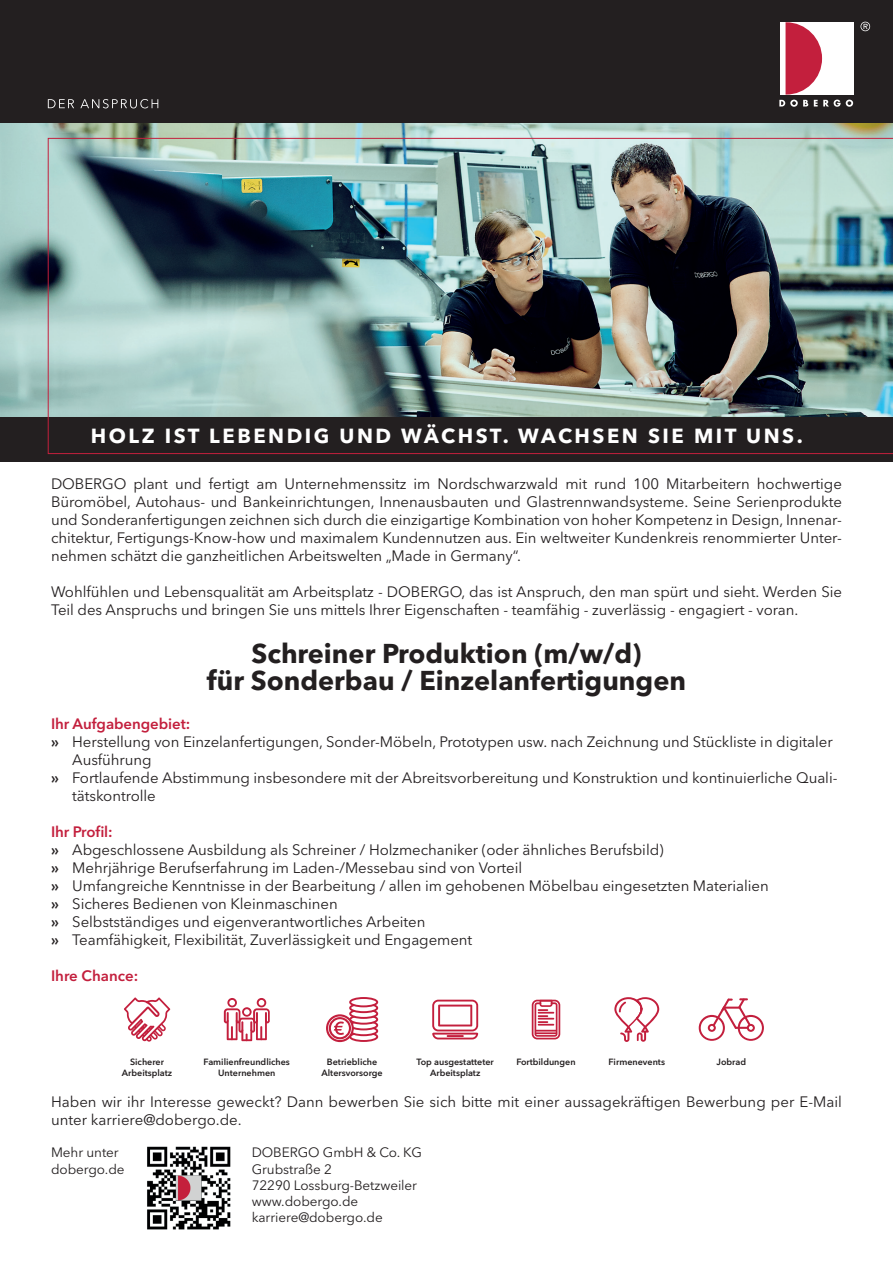
<style>
.page{position:relative;width:893px;height:1263px;background:#fff}
.page>*{position:absolute;margin:0;border:0;box-sizing:border-box;transform-origin:0 0}
.t1{font:700 27px/27px "Avenir Next LT Pro";color:#231f20;text-align:center}
.t2{font:700 20.25px "Avenir Next LT Pro";letter-spacing:.125em;color:#fff}
.t3{font:15px/18px "Avenir Next LT Pro";letter-spacing:-.005em;color:#231f20}
.t4{font:600 15px "Avenir Next LT Pro";letter-spacing:-.005em;color:#c31f3d}
.t5{font:13.5px/16.2px "Avenir Next LT Pro";letter-spacing:-.005em;color:#231f20}
.t6{font:600 9px/10.8px "Avenir Next LT Pro";color:#231f20;text-align:center}
.s1{font-weight:600}
.s2{font-weight:600;color:#c31f3d}
</style>
<div class="page">
<img style="left:147px;top:1146px;width:84px;height:84px">
<div style="left:0;top:0;width:893px;height:461px;background:#231f20"></div>
<svg style="left:779px;top:22px;width:74px;height:85px;background:#d099a3"></svg>
<svg style="left:860px;top:22px;width:10px;height:9px"></svg>
<svg style="left:48px;top:99px;width:110px;height:9px"></svg>
<img style="left:0;top:123px;width:893px;height:293px">
<img style="left:48px;top:138px;width:845px;height:316px">
<svg style="left:614px;top:997px;width:45px;height:45px"></svg>
<svg style="left:432px;top:1000px;width:46px;height:39px"></svg>
<svg style="left:699px;top:998px;width:65px;height:43px"></svg>
<svg style="left:224px;top:998px;width:46px;height:43px"></svg>
<svg style="left:532px;top:1000px;width:28px;height:39px"></svg>
<svg style="left:350px;top:1032px;width:27px;height:9px"></svg>
<div style="left:349px;top:1031px;width:29px;height:11px;border:2px solid #c31f3d;border-radius:50%"></div>
<svg style="left:350px;top:1027px;width:27px;height:8px"></svg>
<div style="left:349px;top:1026px;width:29px;height:10px;border:2px solid #c31f3d;border-radius:50%"></div>
<div style="left:350px;top:1021px;width:27px;height:8px;background:#fff;border-radius:50%"></div>
<div style="left:349px;top:1020px;width:29px;height:10px;border:2px solid #c31f3d;border-radius:50%"></div>
<svg style="left:350px;top:1015px;width:27px;height:9px"></svg>
<div style="left:349px;top:1014px;width:29px;height:11px;border:2px solid #c31f3d;border-radius:50%"></div>
<svg style="left:350px;top:1009px;width:27px;height:9px"></svg>
<div style="left:349px;top:1008px;width:29px;height:11px;border:2px solid #c31f3d;border-radius:50%"></div>
<svg style="left:350px;top:1004px;width:27px;height:8px"></svg>
<div style="left:349px;top:1003px;width:29px;height:10px;border:2px solid #c31f3d;border-radius:50%"></div>
<div style="left:350px;top:998px;width:27px;height:8px;background:#fff;border-radius:50%"></div>
<div style="left:349px;top:997px;width:29px;height:10px;border:2px solid #c31f3d;border-radius:50%"></div>
<svg style="left:327px;top:1015px;width:26px;height:26px"></svg>
<div style="left:326px;top:1014px;width:28px;height:28px;border:2px solid #c31f3d;border-radius:50%"></div>
<svg style="left:330px;top:1018px;width:20px;height:20px"></svg>
<div style="left:329px;top:1017px;width:22px;height:22px;border:2px solid #c31f3d;border-radius:50%"></div>
<svg style="left:334px;top:1021px;width:10px;height:14px"></svg>
<svg style="left:124px;top:997px;width:46px;height:45px"></svg>
<h2 class="t2" style="left:91px;top:423px;width:713px">HOLZ IST LEBENDIG UND WÄCHST. WACHSEN SIE MIT UNS.</h2>
<p class="t3" style="left:51px;top:474px;width:792px;text-align:justify">DOBERGO plant und fertigt am Unternehmenssitz im Nordschwarzwald mit rund 100 Mitarbeitern hochwertige Büromöbel, Autohaus- und Bankeinrichtungen, Innenausbauten und Glastrennwandsysteme. Seine Serienprodukte und Sonderanfertigungen zeichnen sich durch die einzigartige Kombination von hoher Kompetenz in Design, Innenar&shy;chitektur, Fertigungs-Know-how und maximalem Kundennutzen aus. Ein weltweiter Kundenkreis renommierter Unter&shy;nehmen schätzt die ganzheitlichen Arbeitswelten „Made in Germany“.</p>
<p class="t3" style="left:51px;top:582px;width:792px">Wohlfühlen und Lebensqualität am Arbeitsplatz - DOBERGO, das ist Anspruch, den man spürt und sieht. Werden Sie<br>Teil des Anspruchs und bringen Sie uns mittels Ihrer Eigenschaften - teamfähig - zuverlässig - engagiert - voran.</p>
<h1 class="t1" style="left:207px;top:640px;width:481px">Schreiner Produktion (m/w/d)<br>für Sonderbau / Einzelanfertigungen</h1>
<p class="t4" style="left:51px;top:714px;width:141px">Ihr Aufgabengebiet:</p>
<p class="t3" style="left:51px;top:732px;width:783px"><span class="s1">»</span> Herstellung von Einzelanfertigungen, Sonder-Möbeln, Prototypen usw. nach Zeichnung und Stückliste in digitaler</p>
<p class="t3" style="left:72px;top:750px;width:81px">Ausführung</p>
<p class="t3" style="left:51px;top:768px;width:788px"><span class="s1">»</span> Fortlaufende Abstimmung insbesondere mit der Abreitsvorbereitung und Konstruktion und kontinuierliche Quali-</p>
<p class="t3" style="left:72px;top:786px;width:85px">tätskontrolle</p>
<p class="t3" style="left:51px;top:822px;width:719px"><span class="s2">Ihr Profil:<br></span><span class="s1">»</span> Abgeschlossene Ausbildung als Schreiner / Holzmechaniker (oder ähnliches Berufsbild)<br><span class="s1">»</span> Mehrjährige Berufserfahrung im Laden-/Messebau sind von Vorteil<br><span class="s1">»</span> Umfangreiche Kenntnisse in der Bearbeitung / allen im gehobenen Möbelbau eingesetzten Materialien <span class="s1">»</span> Sicheres Bedienen von Kleinmaschinen<br><span class="s1">»</span> Selbstständiges und eigenverantwortliches Arbeiten<br><span class="s1">»</span> Teamfähigkeit, Flexibilität, Zuverlässigkeit und Engagement</p>
<p class="t4" style="left:51px;top:966px;width:89px">Ihre Chance:</p>
<p class="t6" style="left:122px;top:1056px;width:52px">Sicherer<br>Arbeitsplatz</p>
<p class="t6" style="left:204px;top:1056px;width:88px">Familienfreundliches</p>
<p class="t6" style="left:717px;top:1056px;width:31px">Jobrad</p>
<p class="t6" style="left:218px;top:1067px;width:59px">Unternehmen</p>
<p class="t6" style="left:327px;top:1056px;width:52px">Betriebliche</p>
<p class="t6" style="left:516px;top:1056px;width:61px">Fortbildungen</p>
<p class="t6" style="left:322px;top:1067px;width:63px">Altersvorsorge</p>
<p class="t6" style="left:417px;top:1056px;width:79px">Top ausgestatteter</p>
<p class="t6" style="left:609px;top:1056px;width:58px">Firmenevents</p>
<p class="t6" style="left:430px;top:1067px;width:52px">Arbeitsplatz</p>
<p class="t3" style="left:51px;top:1092px;width:792px">Haben wir ihr Interesse geweckt? Dann bewerben Sie sich bitte mit einer aussagekräftigen Bewerbung per E-Mail unter karriere@dobergo.de.</p>
<p class="t5" style="left:252px;top:1145px;width:172px">DOBERGO GmbH &amp; Co. KG<br>Grubstraße 2<br>72290 Lossburg-Betzweiler www.dobergo.de karriere@dobergo.de</p>
<p class="t5" style="left:51px;top:1145px;width:75px">Mehr unter dobergo.de</p>
</div>
